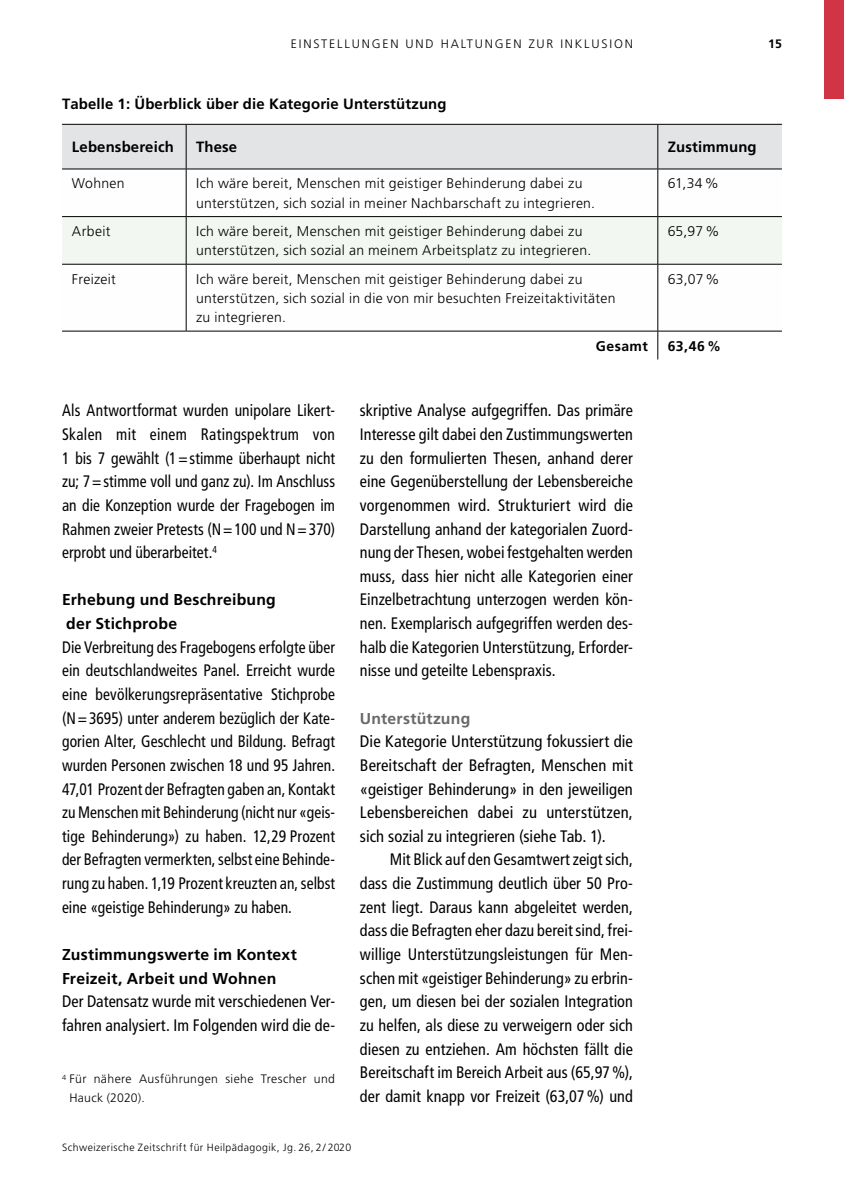
<style>
.page{position:relative;width:844px;height:1191px;background:#fff}
.page>*{position:absolute;margin:0;border:0;box-sizing:border-box;transform-origin:0 0}
.Lauftext_normal_Lauftext_P{font:condensed 16.62px/23.6px "Frutiger LT";letter-spacing:.005em;color:#000;text-align:justify}
.Lauftext_normal_Lauftext_P-2{font:condensed 16.62px/23.6px "Frutiger LT";letter-spacing:.005em;color:#000;text-align:justify;scale:.93 1}
.Lauftext_normal_Untertitel_1_h5{font:700 15.75px/23.6px "Frutiger LT";letter-spacing:.015em;color:#000}
.Lauftext_normal_Untertitel_2_H6{font:700 15.75px "Frutiger LT";letter-spacing:.015em;color:#68676c}
.Lauftext_normal_Tabellentitel{font:700 14.88px "Frutiger LT";letter-spacing:.01em;color:#000}
.Lauftext_normal_Tabelle{font:300 14px/19.2px "Frutiger LT";letter-spacing:.02em;color:#000}
.Lauftext_normal_Tabelle-2{font:700 14px "Frutiger LT";letter-spacing:.03em;color:#000}
.Lauftext_normal_Fussnote{font:300 12.25px/18.4px "Frutiger LT";letter-spacing:.035em;color:#000}
.Lauftext_normal_Fussnote-2{font:300 12.25px "Frutiger LT";letter-spacing:.15em;color:#000}
.t1{font:700 12.25px "Frutiger LT";color:#000}
.t2{font:300 10.5px "Frutiger LT";letter-spacing:.04em;color:#000}
</style>
<div class="page">
<div style="left:823px;top:0;width:20px;height:99px;background:#d13444"></div>
<div style="left:62px;top:125px;width:719px;height:44px;background:#e3e4e6"></div>
<svg style="left:62px;top:170px;width:719px;height:161px"></svg>
<div style="left:62px;top:217px;width:719px;height:47px;background:#f2f7f1"></div>
<hr style="left:62px;top:124px;width:124px;height:1px;background:#000">
<hr style="left:186px;top:124px;width:471px;height:1px;background:#000">
<hr style="left:657px;top:124px;width:124px;height:1px;background:#000">
<hr style="left:186px;top:125px;width:1px;height:44px;background:#000">
<hr style="left:657px;top:125px;width:1px;height:44px;background:#000">
<hr style="left:186px;top:217px;width:1px;height:47px;background:#000">
<hr style="left:657px;top:217px;width:1px;height:47px;background:#000">
<hr style="left:62px;top:169px;width:124px;height:1px;background:#000">
<hr style="left:186px;top:169px;width:471px;height:1px;background:#000">
<hr style="left:657px;top:169px;width:124px;height:1px;background:#000">
<hr style="left:186px;top:169px;width:1px;height:47px;background:#000">
<hr style="left:657px;top:169px;width:1px;height:47px;background:#000">
<hr style="left:62px;top:216px;width:124px;height:1px;background:#000">
<hr style="left:186px;top:216px;width:471px;height:1px;background:#000">
<hr style="left:657px;top:216px;width:124px;height:1px;background:#000">
<hr style="left:62px;top:264px;width:124px;height:1px;background:#000">
<hr style="left:186px;top:264px;width:471px;height:1px;background:#000">
<hr style="left:657px;top:264px;width:124px;height:1px;background:#000">
<hr style="left:186px;top:264px;width:1px;height:67px;background:#000">
<hr style="left:657px;top:264px;width:1px;height:67px;background:#000">
<svg style="left:62px;top:331px;width:719px;height:28px"></svg>
<p class="Lauftext_normal_Fussnote-2" style="left:291px;top:37px;width:343px">EINSTELLUNGEN UND HALTUNGEN ZUR INKLUSION</p>
<p class="t1" style="left:768px;top:37px;width:15px">15</p>
<p class="Lauftext_normal_Tabellentitel" style="left:62px;top:95px;width:386px">Tabelle 1: Überblick über die Kategorie Unterstützung</p>
<p class="Lauftext_normal_Tabellentitel" style="left:72px;top:138px;width:103px">Lebensbereich</p>
<p class="Lauftext_normal_Tabellentitel" style="left:196px;top:138px;width:43px">These</p>
<p class="Lauftext_normal_Tabellentitel" style="left:667px;top:138px;width:90px">Zustimmung</p>
<p class="Lauftext_normal_Tabelle" style="left:72px;top:174px;width:54px">Wohnen</p>
<p class="Lauftext_normal_Tabelle" style="left:196px;top:174px;width:400px">Ich wäre bereit, Menschen mit geistiger Behinderung dabei zu unterstützen, sich sozial in meiner Nachbarschaft zu integrieren.</p>
<p class="Lauftext_normal_Tabelle" style="left:667px;top:174px;width:53px">61,34%</p>
<p class="Lauftext_normal_Tabelle" style="left:72px;top:222px;width:40px">Arbeit</p>
<p class="Lauftext_normal_Tabelle" style="left:196px;top:222px;width:396px">Ich wäre bereit, Menschen mit geistiger Behinderung dabei zu unterstützen, sich sozial an meinem Arbeitsplatz zu integrieren.</p>
<p class="Lauftext_normal_Tabelle" style="left:667px;top:222px;width:53px">65,97%</p>
<p class="Lauftext_normal_Tabelle" style="left:72px;top:269px;width:45px">Freizeit</p>
<p class="Lauftext_normal_Tabelle" style="left:196px;top:269px;width:421px">Ich wäre bereit, Menschen mit geistiger Behinderung dabei zu unterstützen, sich sozial in die von mir besuchten Freizeitaktivitäten zu integrieren.</p>
<p class="Lauftext_normal_Tabelle" style="left:667px;top:269px;width:53px">63,07%</p>
<p class="Lauftext_normal_Tabelle-2" style="left:595px;top:337px;width:53px">Gesamt</p>
<p class="Lauftext_normal_Tabelle-2" style="left:667px;top:337px;width:55px">63,46%</p>
<p class="Lauftext_normal_Lauftext_P-2" style="left:62px;top:399px;width:295px">Als Antwortformat wurden unipolare Likert-Skalen mit einem Ratingspektrum von 1 bis 7 gewählt (1=stimme überhaupt nicht zu; 7=stimme voll und ganz zu). Im Anschluss an die Konzeption wurde der Fragebogen im Rahmen zweier Pretests (N=100 und N=370) erprobt und überarbeitet.<sup>4</sup></p>
<h5 class="Lauftext_normal_Untertitel_1_h5" style="left:62px;top:588px;width:215px">Erhebung und Beschreibung der Stichprobe</h5>
<p class="Lauftext_normal_Lauftext_P-2" style="left:62px;top:635px;width:295px">Die Verbreitung des Fragebogens erfolgte über ein deutschlandweites Panel. Erreicht wurde eine bevölkerungsrepräsentative Stichprobe (N=3695) unter anderem bezüglich der Kate&shy;gorien Alter, Geschlecht und Bildung. Befragt wurden Personen zwischen 18 und 95 Jahren.<br>47,01 Prozent der Befragten gaben an, Kontakt zu Menschen mit Behinderung (nicht nur «geis&shy;tige Behinderung») zu haben. 12,29 Prozent der Befragten vermerkten, selbst eine Behinde&shy;rung zu haben. 1,19 Prozent kreuzten an, selbst eine «geistige Behinderung» zu haben.</p>
<h5 class="Lauftext_normal_Untertitel_1_h5" style="left:62px;top:942px;width:236px">Zustimmungswerte im Kontext<br>Freizeit, Arbeit und Wohnen</h5>
<p class="Lauftext_normal_Lauftext_P" style="left:62px;top:989px;width:274px">Der Datensatz wurde mit verschiedenen Ver&shy;fahren analysiert. Im Folgenden wird die de-</p>
<p class="Lauftext_normal_Fussnote" style="left:69px;top:1070px;width:267px;text-indent:-7px"><sup>4</sup> Für nähere Ausführungen siehe Trescher und<br>Hauck (2020).</p>
<p class="Lauftext_normal_Lauftext_P" style="left:360px;top:399px;width:274px">skriptive Analyse aufgegriffen. Das primäre Interesse gilt dabei den Zustimmungswerten zu den formulierten Thesen, anhand derer eine Gegenüberstellung der Lebensbereiche vorgenommen wird. Strukturiert wird die Darstellung anhand der kategorialen Zuord&shy;nung der Thesen, wobei festgehalten werden muss, dass hier nicht alle Kategorien einer Einzelbetrachtung unterzogen werden kön&shy;nen. Exemplarisch aufgegriffen werden des&shy;halb die Kategorien Unterstützung, Erforder&shy;nisse und geteilte Lebenspraxis.</p>
<h6 class="Lauftext_normal_Untertitel_2_H6" style="left:360px;top:709px;width:112px">Unterstützung</h6>
<p class="Lauftext_normal_Lauftext_P" style="left:360px;top:730px;width:274px">Die Kategorie Unterstützung fokussiert die Bereitschaft der Befragten, Menschen mit «geistiger Behinderung» in den jeweiligen Lebensbereichen dabei zu unterstützen, sich sozial zu integrieren (siehe Tab. 1).</p>
<p class="Lauftext_normal_Lauftext_P" style="left:360px;top:848px;width:274px;text-indent:30px">Mit Blick auf den Gesamtwert zeigt sich, dass die Zustimmung deutlich über 50 Pro&shy;zent liegt. Daraus kann abgeleitet werden, dass die Befragten eher dazu bereit sind, frei&shy;willige Unterstützungsleistungen für Men&shy;schen mit «geistiger Behinderung» zu erbrin&shy;gen, um diesen bei der sozialen Integration zu helfen, als diese zu verweigern oder sich diesen zu entziehen. Am höchsten fällt die Bereitschaft im Bereich Arbeit aus (65,97%), der damit knapp vor Freizeit (63,07%) und</p>
<p class="t2" style="left:62px;top:1141px;width:290px">Schweizerische Zeitschrift für Heilpädagogik, Jg. 26, 2/ 2020</p>
</div>
